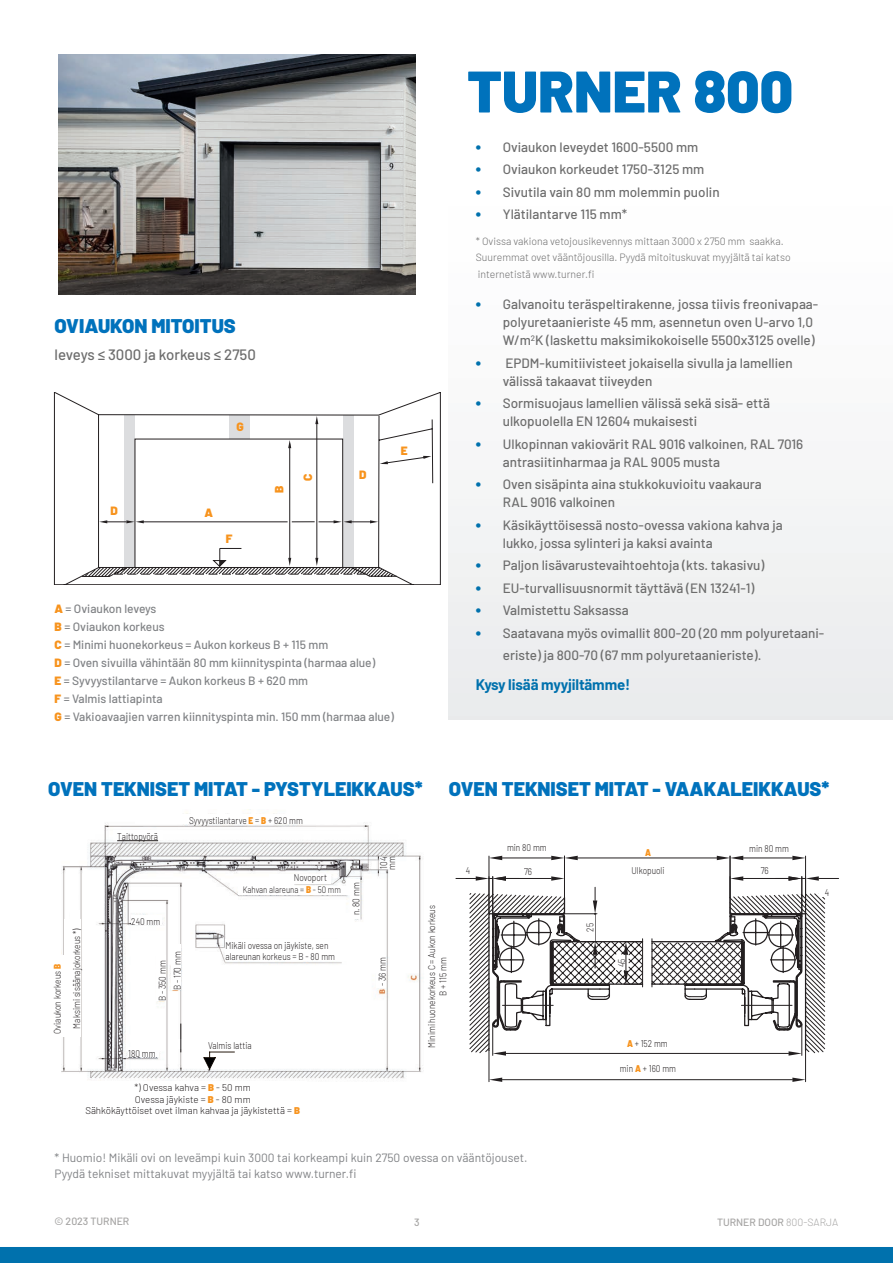
<style>
.page{position:relative;width:893px;height:1263px;background:#fff}
.page>*{position:absolute;margin:0;border:0;box-sizing:border-box;transform-origin:0 0}
.t1{font:900 58.5px "Barlow";color:#0072bc}
.t2{font:900 19.8px "Barlow";color:#0072bc}
.t3{font:500 15px "Barlow";color:#6d6d6d}
.t4{font:700 15px "Barlow";letter-spacing:-.01em;color:#0071ad}
.t5{font:500 13.5px/18px "Barlow";color:#6d6d6d}
.t6{font:500 12px/18px "Barlow";color:#808285}
.t7{font:12px/16.5px "Barlow";color:#808285}
.t8{font:900 12px "Barlow";color:#f7931d}
.t9{font:300 10.5px/16.5px "Barlow";color:#6d6d6d}
.t10{font:500 10.5px "Barlow";color:#a5a4a3}
.t11{font:300 9.75px/11.2px "Barlow";color:#231f20;scale:.85 1}
.t12{font:300 9.75px/11.2px "Barlow";color:#231f20;text-align:center}
.t13{font:900 9.75px "Barlow";color:#f7931d;scale:.85 1}
.t14{font:300 9.3px "Barlow";color:#231f20;scale:.85 1}
.s1{font-weight:900;color:#f7931d}
.s2{font-weight:800;font-size:16.5px;color:#0071ad}
.s3{font-weight:900;font-size:9.75px;color:#f7931d}
.s4{font-weight:300}
</style>
<div class="page">
<div style="left:449px;top:150px;width:444px;height:570px;background:#f7f7f8"></div>
<img style="left:61px;top:809px;width:361px;height:271px">
<div style="left:113px;top:830px;width:50px;height:10px;background:#fff"></div>
<hr style="left:117px;top:840px;width:41px;height:1px;background:#231f20">
<div style="left:269px;top:874px;width:62px;height:9px;background:#fff"></div>
<div style="left:239px;top:886px;width:108px;height:9px;background:#fff"></div>
<div style="left:226px;top:939px;width:144px;height:21px;background:#fff"></div>
<div style="left:131px;top:915px;width:31px;height:10px;background:#fff"></div>
<div style="left:156px;top:955px;width:10px;height:46px;background:#fff"></div>
<div style="left:171px;top:944px;width:10px;height:46px;background:#fff"></div>
<div style="left:128px;top:1047px;width:30px;height:10px;background:#fff"></div>
<div style="left:376px;top:955px;width:10px;height:33px;background:#fff"></div>
<svg style="left:377px;top:854px;width:22px;height:18px"></svg>
<div style="left:350px;top:879px;width:9px;height:40px;background:#fff"></div>
<div style="left:135px;top:814px;width:222px;height:10px;background:#fff"></div>
<img style="left:59px;top:54px;width:356px;height:241px">
<hr style="left:578px;top:857px;width:139px;height:1px;background:#231f20">
<hr style="left:502px;top:857px;width:49px;height:1px;background:#231f20">
<hr style="left:489px;top:856px;width:1px;height:58px;background:#231f20">
<hr style="left:564px;top:856px;width:1px;height:41px;background:#231f20">
<svg style="left:551px;top:856px;width:27px;height:4px"></svg>
<svg style="left:489px;top:856px;width:13px;height:4px"></svg>
<hr style="left:502px;top:1079px;width:290px;height:1px;background:#231f20">
<hr style="left:805px;top:1050px;width:1px;height:32px;background:#231f20">
<hr style="left:489px;top:1050px;width:1px;height:32px;background:#231f20">
<svg style="left:489px;top:1077px;width:13px;height:5px"></svg>
<svg style="left:792px;top:1077px;width:13px;height:5px"></svg>
<svg style="left:819px;top:878px;width:20px;height:175px"></svg>
<hr style="left:743px;top:857px;width:49px;height:1px;background:#231f20">
<hr style="left:805px;top:856px;width:1px;height:58px;background:#231f20">
<hr style="left:730px;top:856px;width:1px;height:41px;background:#231f20">
<svg style="left:717px;top:856px;width:26px;height:4px"></svg>
<svg style="left:792px;top:856px;width:13px;height:4px"></svg>
<div style="left:819px;top:884px;width:16px;height:13px;background:#fff"></div>
<div style="left:0;top:1247px;width:893px;height:16px;background:#0071ad"></div>
<svg style="left:456px;top:876px;width:363px;height:180px"></svg>
<div style="left:201px;top:1047px;width:61px;height:22px;background:#fff"></div>
<svg style="left:203px;top:1051px;width:32px;height:18px"></svg>
<div style="left:177px;top:1039px;width:106px;height:10px;background:#fff"></div>
<svg style="left:54px;top:392px;width:387px;height:193px"></svg>
<hr style="left:316px;top:424px;width:1px;height:136px;background:#231f20">
<svg style="left:315px;top:416px;width:3px;height:8px"></svg>
<svg style="left:81px;top:440px;width:350px;height:137px"></svg>
<svg style="left:181px;top:1023px;width:1px;height:29px"></svg>
<div style="left:46px;top:955px;width:18px;height:82px;background:#fff"></div>
<div style="left:65px;top:920px;width:16px;height:117px;background:#fff"></div>
<div style="left:70px;top:910px;width:10px;height:136px;background:#fff"></div>
<h2 class="t2" style="left:54px;top:311px;width:183px">OVIAUKON MITOITUS</h2>
<p class="t3" style="left:55px;top:344px;width:203px">leveys ≤ 3000 ja korkeus ≤ 2750</p>
<p class="t8" style="left:110px;top:502px;width:9px">D</p>
<p class="t8" style="left:236px;top:418px;width:9px">G</p>
<p class="t8" style="left:205px;top:504px;width:10px">A</p>
<p class="t8" style="left:226px;top:530px;width:8px">F</p>
<p class="t8" style="left:270px;top:493px;width:9px;rotate:-90deg">B</p>
<p class="t8" style="left:299px;top:481px;width:9px;rotate:-90deg">C</p>
<p class="t8" style="left:359px;top:466px;width:9px">D</p>
<p class="t8" style="left:401px;top:441px;width:8px">E</p>
<p class="t6" style="left:55px;top:599px;width:341px"><span class="s1">A</span> = Oviaukon leveys<br><span class="s1">B</span> = Oviaukon korkeus<br><span class="s1">C</span> = Minimi huonekorkeus = Aukon korkeus B + 115 mm<br><span class="s1">D</span> = Oven sivuilla vähintään 80 mm kiinnityspinta (harmaa alue)<br><span class="s1">E</span> = Syvyystilantarve = Aukon korkeus B + 620 mm<br><span class="s1">F</span> = Valmis lattiapinta<br><span class="s1">G</span> = Vakioavaajien varren kiinnityspinta min. 150 mm (harmaa alue)</p>
<h1 class="t1" style="left:467px;top:47px;width:327px">TURNER 800</h1>
<p class="t5" style="left:476px;top:137px;width:224px"><span class="s2">•</span> Oviaukon leveydet 1600-5500 mm</p>
<p class="t5" style="left:476px;top:159px;width:230px"><span class="s2">•</span> Oviaukon korkeudet 1750-3125 mm</p>
<p class="t5" style="left:476px;top:182px;width:245px"><span class="s2">•</span> Sivutila vain 80 mm molemmin puolin</p>
<p class="t5" style="left:476px;top:204px;width:153px"><span class="s2">•</span> Ylätilantarve 115 mm*</p>
<p class="t9" style="left:476px;top:232px;width:316px">* Ovissa vakiona vetojousikevennys mittaan 3000 x 2750 mm saakka.<br>Suuremmat ovet vääntöjousilla. Pyydä mitoituskuvat myyjältä tai katso internetistä www.turner.fi</p>
<p class="t5" style="left:503px;top:294px;width:317px;text-indent:-27px"><span class="s2">•</span> Galvanoitu teräspeltirakenne, jossa tiivis freonivapaa&shy;polyuretaanieriste 45 mm, asennetun oven U-arvo 1,0<br>W/m<sup>2</sup>K (laskettu maksimikokoiselle 5500x3125 ovelle)</p>
<p class="t5" style="left:503px;top:353px;width:291px;text-indent:-27px"><span class="s2">•</span> EPDM-kumitiivisteet jokaisella sivulla ja lamellien välissä takaavat tiiveyden</p>
<p class="t5" style="left:503px;top:393px;width:269px;text-indent:-27px"><span class="s2">•</span> Sormisuojaus lamellien välissä sekä sisä- että ulkopuolella EN 12604 mukaisesti</p>
<p class="t5" style="left:503px;top:434px;width:302px;text-indent:-27px"><span class="s2">•</span> Ulkopinnan vakiovärit RAL 9016 valkoinen, RAL 7016 antrasiitinharmaa ja RAL 9005 musta</p>
<p class="t5" style="left:503px;top:474px;width:261px;text-indent:-27px"><span class="s2">•</span> Oven sisäpinta aina stukkokuvioitu vaakaura<br>RAL 9016 valkoinen</p>
<p class="t5" style="left:503px;top:515px;width:281px;text-indent:-27px"><span class="s2">•</span> Käsikäyttöisessä nosto-ovessa vakiona kahva ja lukko, jossa sylinteri ja kaksi avainta</p>
<p class="t5" style="left:476px;top:555px;width:290px"><span class="s2">•</span> Paljon lisävarustevaihtoehtoja (kts. takasivu)</p>
<p class="t5" style="left:476px;top:578px;width:280px"><span class="s2">•</span> EU-turvallisuusnormit täyttävä (EN 13241-1)</p>
<p class="t5" style="left:476px;top:600px;width:154px"><span class="s2">•</span> Valmistettu Saksassa</p>
<p class="t5" style="left:503px;top:621px;width:323px;line-height:22.5px;text-indent:-27px"><span class="s2">•</span> Saatavana myös ovimallit 800-20 (20 mm polyuretaani&shy;eriste) ja 800-70 (67 mm polyuretaanieriste).</p>
<p class="t4" style="left:476px;top:674px;width:156px">Kysy lisää myyjiltämme!</p>
<h2 class="t2" style="left:48px;top:774px;width:376px">OVEN TEKNISET MITAT - PYSTYLEIKKAUS*</h2>
<h2 class="t2" style="left:449px;top:774px;width:382px">OVEN TEKNISET MITAT - VAAKALEIKKAUS*</h2>
<p class="t11" style="left:117px;top:830px;width:50px">Taittopyörä</p>
<p class="t11" style="left:189px;top:814px;width:135px">Syvyystilantarve <span class="s1">E</span> = <span class="s1">B</span> + 620 mm</p>
<p class="t11" style="left:47px;top:1028px;width:119px;line-height:19.4px;text-indent:-5px;rotate:-90deg">Oviaukon korkeus <span class="s1">B<br></span>Maksimi sisäänajokorkeus *)</p>
<p class="t11" style="left:131px;top:915px;width:36px">240 mm</p>
<p class="t11" style="left:154px;top:990px;width:47px;line-height:14.9px;text-indent:-11px;rotate:-90deg">B - 350 mm<br>B - 170 mm</p>
<p class="t11" style="left:128px;top:1047px;width:34px">180 mm</p>
<p class="t11" style="left:294px;top:871px;width:41px">Novoport</p>
<p class="t14" style="left:243px;top:883px;width:117px">Kahvan alareuna = <span class="s3">B</span> - 50 mm</p>
<p class="t11" style="left:226px;top:939px;width:130px">Mikäli ovessa on jäykiste, sen alareunan korkeus = B - 80 mm</p>
<p class="t11" style="left:208px;top:1039px;width:53px">Valmis lattia</p>
<p class="t12" style="left:85px;top:1081px;width:216px">*) Ovessa kahva = <span class="s1">B</span> - 50 mm<br>Ovessa jäykiste = <span class="s1">B</span> - 80 mm<br>Sähkökäyttöiset ovet ilman kahvaa ja jäykistettä = <span class="s1">B</span></p>
<p class="t11" style="left:350px;top:915px;width:40px;rotate:-90deg">n. 80 mm</p>
<p class="t11" style="left:352px;top:918px;width:44px;rotate:-90deg">n. 120 mm</p>
<p class="t11" style="left:379px;top:870px;width:18px;line-height:8.2px;rotate:-90deg">104 mm</p>
<p class="t11" style="left:380px;top:868px;width:16px;rotate:-90deg">104</p>
<p class="t11" style="left:376px;top:992px;width:42px;rotate:-90deg"><span class="s1">B</span>- 36 mm</p>
<p class="t11" style="left:425px;top:1048px;width:169px;text-align:center;rotate:-90deg">Minimi huonekorkeus C = Aukon korkeus<br>B + 115 mm</p>
<p class="t11" style="left:466px;top:864px;width:7px">4</p>
<p class="t11" style="left:507px;top:841px;width:48px">min 80 mm</p>
<p class="t11" style="left:524px;top:865px;width:11px">76</p>
<p class="t7" style="left:55px;top:1148px;width:474px">* Huomio! Mikäli ovi on leveämpi kuin 3000 tai korkeampi kuin 2750 ovessa on vääntöjouset.<br>Pyydä tekniset mittakuvat myyjältä tai katso www.turner.fi</p>
<p class="t11" style="left:584px;top:932px;width:12px;rotate:-90deg">25</p>
<p class="t13" style="left:645px;top:845px;width:8px">A</p>
<p class="t11" style="left:631px;top:864px;width:41px">Ulkopuoli</p>
<p class="t11" style="left:615px;top:967px;width:12px;rotate:-90deg">45</p>
<p class="t11" style="left:627px;top:1037px;width:49px"><span class="s1">A</span> + 152 mm</p>
<p class="t11" style="left:620px;top:1062px;width:68px">min <span class="s1">A</span> + 160 mm</p>
<p class="t11" style="left:749px;top:842px;width:48px">min 80 mm</p>
<p class="t11" style="left:761px;top:864px;width:11px">76</p>
<p class="t11" style="left:825px;top:886px;width:7px">4</p>
<p class="t10" style="left:55px;top:1213px;width:76px">© 2023 TURNER</p>
<p class="t10" style="left:414px;top:1214px;width:7px">3</p>
<p class="t10" style="left:717px;top:1214px;width:123px">TURNER DOOR <span class="s4">800-SARJA</span></p>
</div>
